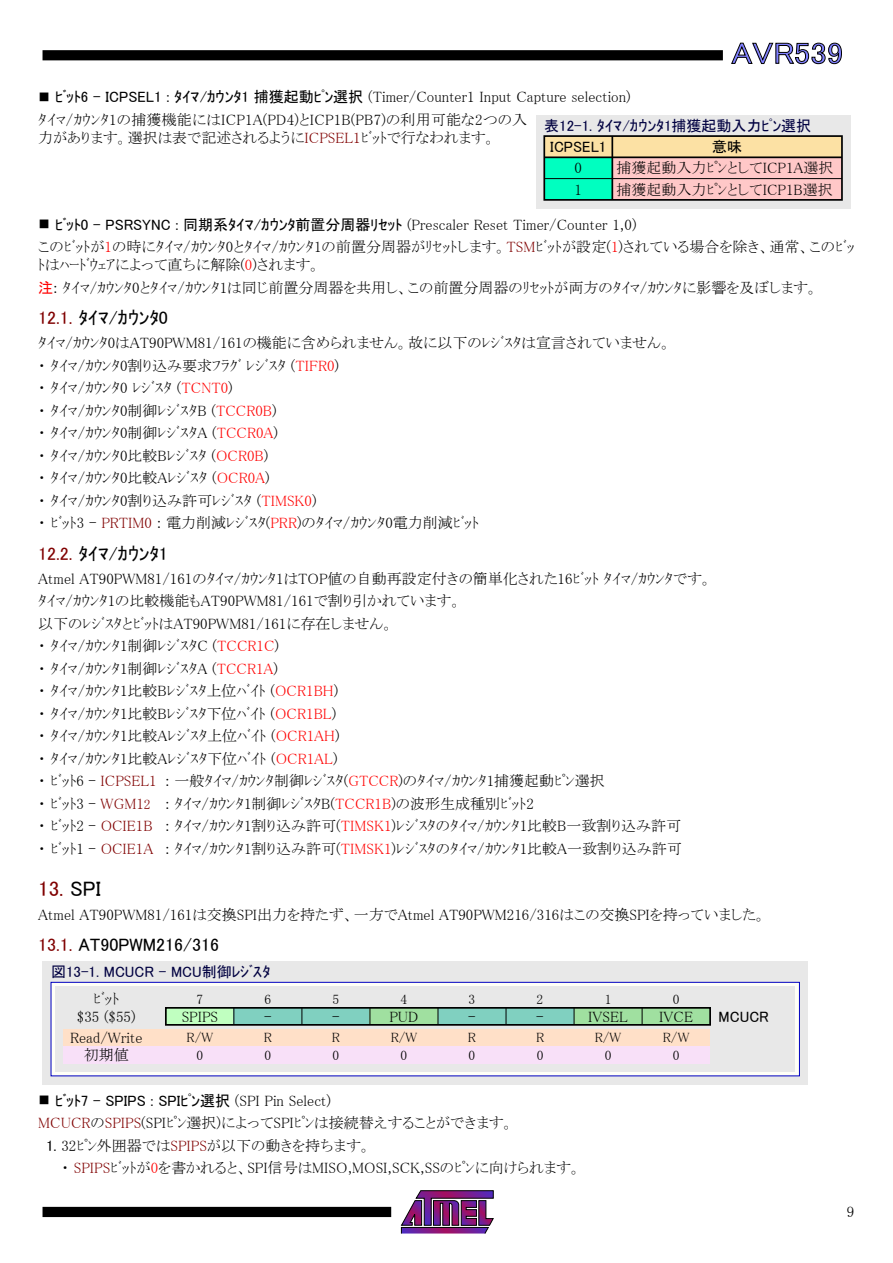
<style>
.page{position:relative;width:893px;height:1263px;background:#fff}
.page>*{position:absolute;margin:0;border:0;box-sizing:border-box;transform-origin:0 0}
.t1{font:30px "MS P Gothic";color:#8080ff;scale:1.1 1}
.t2{font:21px "MS P Gothic";color:#800000}
.t3{font:18px "MS P Gothic";color:#000}
.t4{font:15px/22.5px "MS P Mincho";color:#000}
.t5{font:15px "MS P Gothic";color:#000}
.t6{font:15px "MS P Gothic";color:#000040}
.t7{font:13.5px "MS P Mincho";color:#000}
.s1{font-family:"MS P Gothic";font-size:12px}
.s2{font-family:"MS P Gothic"}
.s3{color:#800000}
.s4{font-size:12px}
.s5{font-family:"MS P Mincho"}
.s6{color:#f00}
.s7{font-family:"MS P Gothic";color:#f00}
.s8{font-size:13.5px;color:#800000}
.s9{color:#000}
</style>
<div class="page">
<svg style="left:401px;top:1190px;width:93px;height:44px"></svg>
<div style="left:43px;top:1207px;width:348px;height:10px;background:#000"></div>
<div style="left:43px;top:50px;width:680px;height:10px;background:#000"></div>
<svg style="left:731px;top:43px;width:111px;height:21px"></svg>
<div style="left:536px;top:115px;width:314px;height:93px;background:#e8e8e8"></div>
<div style="left:612px;top:157px;width:230px;height:43px;background:#ffc8c8"></div>
<div style="left:544px;top:157px;width:68px;height:43px;background:#00ffc0"></div>
<div style="left:544px;top:136px;width:298px;height:21px;background:#fce1a4"></div>
<div style="left:543px;top:135px;width:300px;height:66px;border:2px solid #000"></div>
<hr style="left:544px;top:156px;width:298px;height:2px;background:#000">
<hr style="left:544px;top:178px;width:298px;height:1px;background:#000">
<hr style="left:611px;top:136px;width:2px;height:64px;background:#000">
<div style="left:43px;top:961px;width:765px;height:123px;background:#e8e8e8"></div>
<div style="left:51px;top:982px;width:748px;height:94px;background:linear-gradient(to right,#fffff7,#fffff7)"></div>
<div style="left:51px;top:982px;width:749px;height:94px;border:1px solid #0000c0"></div>
<div style="left:55px;top:986px;width:740px;height:85px;background:#e8e8e8"></div>
<div style="left:64px;top:1029px;width:646px;height:17px;background:#ffe0c8"></div>
<div style="left:64px;top:1046px;width:646px;height:17px;background:#f8e0f8"></div>
<div style="left:166px;top:1008px;width:544px;height:17px;background:#c0ffc0"></div>
<div style="left:234px;top:1008px;width:136px;height:17px;background:#80d0c0"></div>
<div style="left:438px;top:1008px;width:136px;height:17px;background:#80d0c0"></div>
<div style="left:370px;top:1008px;width:68px;height:17px;background:#a0e0a0"></div>
<div style="left:574px;top:1008px;width:136px;height:17px;background:#a0e0a0"></div>
<svg style="left:233px;top:1010px;width:1px;height:13px"></svg>
<svg style="left:301px;top:1010px;width:1px;height:13px"></svg>
<svg style="left:369px;top:1010px;width:1px;height:13px"></svg>
<svg style="left:438px;top:1010px;width:1px;height:13px"></svg>
<svg style="left:506px;top:1010px;width:1px;height:13px"></svg>
<svg style="left:574px;top:1010px;width:1px;height:13px"></svg>
<svg style="left:642px;top:1010px;width:1px;height:13px"></svg>
<div style="left:165px;top:1007px;width:546px;height:19px;border:2px solid #000"></div>
<h1 class="t1" style="left:731px;top:38px;width:103px">AVR539</h1>
<p class="t4" style="left:38px;top:86px;width:594px"><span class="s1">■</span> <span class="s2">ﾋﾞｯﾄ6 - ICPSEL1 : ﾀｲﾏ/ｶｳﾝﾀ1 捕獲起動ﾋﾟﾝ選択</span> (Timer/Counter1 Input Capture selection)ﾀｲﾏ/ｶｳﾝﾀ1の捕獲機能にはICP1A(PD4)とICP1B(PB7)の利用可能な2つの入</p>
<p class="t4" style="left:38px;top:126px;width:459px">力があります。選択は表で記述されるように<span class="s3">ICPSEL1</span>ﾋﾞｯﾄで行なわれます。</p>
<p class="t6" style="left:544px;top:118px;width:268px">表12-1. ﾀｲﾏ/ｶｳﾝﾀ1捕獲起動入力ﾋﾟﾝ選択</p>
<p class="t5" style="left:550px;top:139px;width:58px">ICPSEL1</p>
<p class="t5" style="left:712px;top:139px;width:31px">意味</p>
<p class="t4" style="left:575px;top:157px;width:9px">0</p>
<p class="t4" style="left:617px;top:157px;width:218px">捕獲起動入力ﾋﾟﾝとしてICP1A選択</p>
<p class="t4" style="left:575px;top:178px;width:9px">1</p>
<p class="t4" style="left:617px;top:178px;width:218px">捕獲起動入力ﾋﾟﾝとしてICP1B選択</p>
<p class="t5" style="left:38px;top:217px;width:600px"><span class="s4">■</span> ﾋﾞｯﾄ0 - PSRSYNC : 同期系ﾀｲﾏ/ｶｳﾝﾀ前置分周器ﾘｾｯﾄ <span class="s5">(Prescaler Reset Timer/Counter 1,0)</span></p>
<p class="t4" style="left:38px;top:238px;width:818px;line-height:18px">このﾋﾞｯﾄが<span class="s6">1</span>の時にﾀｲﾏ/ｶｳﾝﾀ0とﾀｲﾏ/ｶｳﾝﾀ1の前置分周器がﾘｾｯﾄします。<span class="s3">TSM</span>ﾋﾞｯﾄが設定(<span class="s6">1</span>)されている場合を除き、通常、このﾋﾞｯﾄはﾊｰﾄﾞｳｪｱによって直ちに解除(<span class="s6">0</span>)されます。</p>
<p class="t4" style="left:38px;top:276px;width:781px"><span class="s7">注</span>: ﾀｲﾏ/ｶｳﾝﾀ0とﾀｲﾏ/ｶｳﾝﾀ1は同じ前置分周器を共用し、この前置分周器のﾘｾｯﾄが両方のﾀｲﾏ/ｶｳﾝﾀに影響を及ぼします。</p>
<p class="t3" style="left:38px;top:309px;width:131px"><span class="s3">12.1.</span> ﾀｲﾏ/ｶｳﾝﾀ0</p>
<p class="t4" style="left:38px;top:332px;width:635px">ﾀｲﾏ/ｶｳﾝﾀ0はAT90PWM81/161の機能に含められません。故に以下のﾚｼﾞｽﾀは宣言されていません。・ ﾀｲﾏ/ｶｳﾝﾀ0割り込み要求ﾌﾗｸﾞ ﾚｼﾞｽﾀ (<span class="s6">TIFR0</span>)<br>・ ﾀｲﾏ/ｶｳﾝﾀ0 ﾚｼﾞｽﾀ (<span class="s6">TCNT0</span>)<br>・ ﾀｲﾏ/ｶｳﾝﾀ0制御ﾚｼﾞｽﾀB (<span class="s6">TCCR0B</span>)<br>・ ﾀｲﾏ/ｶｳﾝﾀ0制御ﾚｼﾞｽﾀA (<span class="s6">TCCR0A</span>)<br>・ ﾀｲﾏ/ｶｳﾝﾀ0比較Bﾚｼﾞｽﾀ (<span class="s6">OCR0B</span>)<br>・ ﾀｲﾏ/ｶｳﾝﾀ0比較Aﾚｼﾞｽﾀ (<span class="s6">OCR0A</span>)<br>・ ﾀｲﾏ/ｶｳﾝﾀ0割り込み許可ﾚｼﾞｽﾀ (<span class="s6">TIMSK0</span>)<br>・ ﾋﾞｯﾄ3 - <span class="s3">PRTIM0</span> : 電力削減ﾚｼﾞｽﾀ(<span class="s6">PRR</span>)のﾀｲﾏ/ｶｳﾝﾀ0電力削減ﾋﾞｯﾄ</p>
<p class="t3" style="left:38px;top:544px;width:131px"><span class="s3">12.2.</span> ﾀｲﾏ/ｶｳﾝﾀ1</p>
<p class="t4" style="left:38px;top:567px;width:675px">Atmel AT90PWM81/161のﾀｲﾏ/ｶｳﾝﾀ1はTOP値の自動再設定付きの簡単化された16ﾋﾞｯﾄ ﾀｲﾏ/ｶｳﾝﾀです。ﾀｲﾏ/ｶｳﾝﾀ1の比較機能もAT90PWM81/161で割り引かれています。<br>以下のﾚｼﾞｽﾀとﾋﾞｯﾄはAT90PWM81/161に存在しません。<br>・ ﾀｲﾏ/ｶｳﾝﾀ1制御ﾚｼﾞｽﾀC (<span class="s6">TCCR1C</span>)<br>・ ﾀｲﾏ/ｶｳﾝﾀ1制御ﾚｼﾞｽﾀA (<span class="s6">TCCR1A</span>)<br>・ ﾀｲﾏ/ｶｳﾝﾀ1比較Bﾚｼﾞｽﾀ上位ﾊﾞｲﾄ (<span class="s6">OCR1BH</span>)<br>・ ﾀｲﾏ/ｶｳﾝﾀ1比較Bﾚｼﾞｽﾀ下位ﾊﾞｲﾄ (<span class="s6">OCR1BL</span>)<br>・ ﾀｲﾏ/ｶｳﾝﾀ1比較Aﾚｼﾞｽﾀ上位ﾊﾞｲﾄ (<span class="s6">OCR1AH</span>)<br>・ ﾀｲﾏ/ｶｳﾝﾀ1比較Aﾚｼﾞｽﾀ下位ﾊﾞｲﾄ (<span class="s6">OCR1AL</span>)<br>・ ﾋﾞｯﾄ6 - <span class="s3">ICPSEL1</span> : 一般ﾀｲﾏ/ｶｳﾝﾀ制御ﾚｼﾞｽﾀ(<span class="s6">GTCCR</span>)のﾀｲﾏ/ｶｳﾝﾀ1捕獲起動ﾋﾟﾝ選択<br>・ ﾋﾞｯﾄ3 - <span class="s3">WGM1</span><span class="s8">2</span> : ﾀｲﾏ/ｶｳﾝﾀ1制御ﾚｼﾞｽﾀB(<span class="s6">TCCR1B</span>)の波形生成種別ﾋﾞｯﾄ2<br>・ ﾋﾞｯﾄ2 - <span class="s3">OCIE1B</span> : ﾀｲﾏ/ｶｳﾝﾀ1割り込み許可(<span class="s6">TIMSK1</span>)ﾚｼﾞｽﾀのﾀｲﾏ/ｶｳﾝﾀ1比較B一致割り込み許可<br>・ ﾋﾞｯﾄ1 - <span class="s3">OCIE1A</span> : ﾀｲﾏ/ｶｳﾝﾀ1割り込み許可(<span class="s6">TIMSK1</span>)ﾚｼﾞｽﾀのﾀｲﾏ/ｶｳﾝﾀ1比較A一致割り込み許可</p>
<h2 class="t2" style="left:38px;top:878px;width:64px">13. <span class="s9">SPI</span></h2>
<p class="t4" style="left:38px;top:903px;width:729px">Atmel AT90PWM81/161は交換SPI出力を持たず、一方でAtmel AT90PWM216/316はこの交換SPIを持っていました。</p>
<p class="t3" style="left:38px;top:936px;width:182px"><span class="s3">13.1.</span> AT90PWM216/316</p>
<p class="t6" style="left:51px;top:964px;width:221px">図13-1. MCUCR - MCU制御ﾚｼﾞｽﾀ</p>
<p class="t4" style="left:182px;top:1005px;width:38px">SPIPS</p>
<p class="t4" style="left:264px;top:1005px;width:9px">-</p>
<p class="t4" style="left:332px;top:1005px;width:9px">-</p>
<p class="t4" style="left:389px;top:1005px;width:31px">PUD</p>
<p class="t4" style="left:468px;top:1005px;width:9px">-</p>
<p class="t4" style="left:536px;top:1005px;width:9px">-</p>
<p class="t4" style="left:588px;top:1005px;width:41px">IVSEL</p>
<p class="t4" style="left:659px;top:1005px;width:35px">IVCE</p>
<p class="t4" style="left:93px;top:987px;width:28px">ﾋﾞｯﾄ</p>
<p class="t7" style="left:196px;top:992px;width:8px">7</p>
<p class="t7" style="left:264px;top:992px;width:8px">6</p>
<p class="t7" style="left:333px;top:992px;width:8px">5</p>
<p class="t7" style="left:401px;top:992px;width:8px">4</p>
<p class="t7" style="left:469px;top:992px;width:8px">3</p>
<p class="t7" style="left:537px;top:992px;width:8px">2</p>
<p class="t7" style="left:605px;top:992px;width:8px">1</p>
<p class="t7" style="left:673px;top:992px;width:8px">0</p>
<p class="t4" style="left:77px;top:1005px;width:60px">$35 ($55)</p>
<p class="t5" style="left:719px;top:1009px;width:52px">MCUCR</p>
<p class="t7" style="left:187px;top:1031px;width:28px">R/W</p>
<p class="t7" style="left:264px;top:1031px;width:10px">R</p>
<p class="t7" style="left:332px;top:1031px;width:10px">R</p>
<p class="t7" style="left:391px;top:1031px;width:28px">R/W</p>
<p class="t7" style="left:468px;top:1031px;width:10px">R</p>
<p class="t7" style="left:536px;top:1031px;width:10px">R</p>
<p class="t7" style="left:595px;top:1031px;width:28px">R/W</p>
<p class="t7" style="left:663px;top:1031px;width:28px">R/W</p>
<p class="t7" style="left:196px;top:1048px;width:8px">0</p>
<p class="t7" style="left:265px;top:1048px;width:8px">0</p>
<p class="t7" style="left:333px;top:1048px;width:8px">0</p>
<p class="t7" style="left:401px;top:1048px;width:8px">0</p>
<p class="t7" style="left:469px;top:1048px;width:8px">0</p>
<p class="t7" style="left:537px;top:1048px;width:8px">0</p>
<p class="t7" style="left:605px;top:1048px;width:8px">0</p>
<p class="t7" style="left:673px;top:1048px;width:8px">0</p>
<p class="t4" style="left:70px;top:1029px;width:74px;line-height:17px;text-align:center">Read/Write初期値</p>
<p class="t5" style="left:38px;top:1093px;width:294px"><span class="s4">■</span> ﾋﾞｯﾄ7 - SPIPS : SPIﾋﾟﾝ選択 <span class="s5">(SPI Pin Select)</span></p>
<p class="t4" style="left:38px;top:1111px;width:477px"><span class="s3">MCUCR</span>の<span class="s3">SPIPS</span>(SPIﾋﾟﾝ選択)によってSPIﾋﾟﾝは接続替えすることができます。</p>
<p class="t4" style="left:62px;top:1134px;width:521px;text-indent:-16px"><span class="s2">1.</span> 32ﾋﾟﾝ外囲器では<span class="s3">SPIPS</span>が以下の動きを持ちます。<br>・ <span class="s3">SPIPS</span>ﾋﾞｯﾄが<span class="s6">0</span>を書かれると、SPI信号はMISO,MOSI,SCK,SSのﾋﾟﾝに向けられます。</p>
<p class="t4" style="left:847px;top:1200px;width:9px">9</p>
</div>
